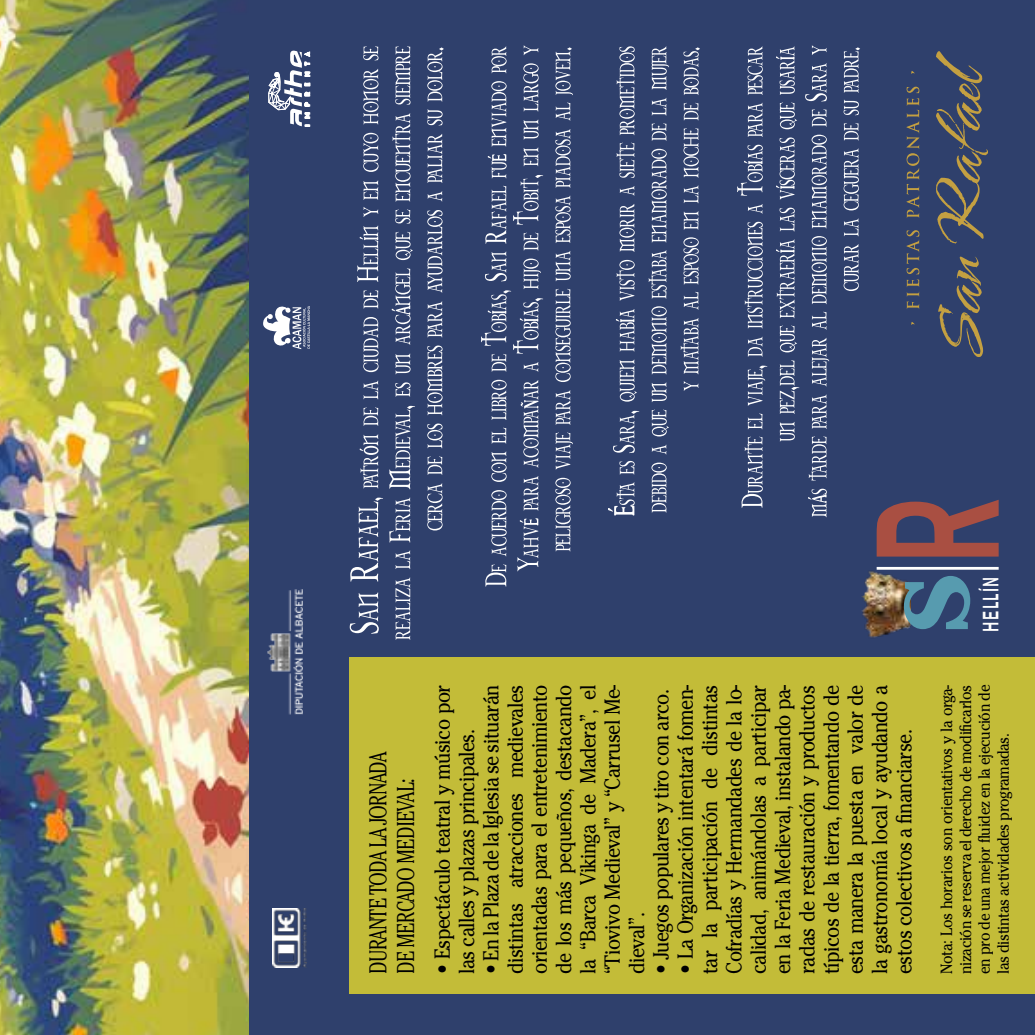
<style>
.page{position:relative;width:1035px;height:1035px;background:#fff}
.page>*{position:absolute;margin:0;border:0;box-sizing:border-box;transform-origin:0 0}
.t1{font:700 96.5px "Baskerville";color:#579baf;scale:1.16 1}
.t2{font:300 condensed 24.25px/27.5px "Cheltenham Std";letter-spacing:-.03em;color:#000;scale:.93 1}
.t3{font:500 22px "Akzidenz Grotesk BE";letter-spacing:.08em;color:#fff;scale:.65 1}
.t4{font:21.5px/24.2px "Cheltenham Std";letter-spacing:-.03em;color:#000;text-align:justify;scale:.89 1}
.t5{font:16.25px/19px "Cheltenham Std";letter-spacing:-.03em;color:#000;text-align:justify;scale:.91 1}
</style>
<div class="page">
<img style="left:0;top:0;width:1035px;height:1035px">
<div style="left:350px;top:658px;width:685px;height:336px;background:#c3bc38"></div>
<svg style="left:843px;top:47px;width:17px;height:244px;background:#5c698b"></svg>
<svg style="left:805px;top:45px;width:24px;height:472px;background:#4d5b81"></svg>
<svg style="left:776px;top:46px;width:23px;height:395px;background:#516084"></svg>
<svg style="left:737px;top:46px;width:30px;height:461px;background:#49587f"></svg>
<svg style="left:680px;top:47px;width:20px;height:344px;background:#546286"></svg>
<svg style="left:648px;top:46px;width:21px;height:466px;background:#556387"></svg>
<svg style="left:608px;top:46px;width:31px;height:469px;background:#49587e"></svg>
<svg style="left:555px;top:47px;width:18px;height:504px;background:#5a678a"></svg>
<svg style="left:481px;top:45px;width:62px;height:541px;background:#48577d"></svg>
<svg style="left:427px;top:47px;width:17px;height:483px;background:#5c6a8c"></svg>
<svg style="left:389px;top:46px;width:26px;height:594px;background:#4e5d82"></svg>
<svg style="left:350px;top:46px;width:33px;height:588px;background:#49587e"></svg>
<svg style="left:906px;top:71px;width:13px;height:254px;background:#4b5263"></svg>
<svg style="left:936px;top:51px;width:52px;height:306px;background:#4a5163"></svg>
<hr style="left:876px;top:567px;width:122px;height:3px;background:#fff">
<img style="left:861px;top:564px;width:49px;height:76px">
<svg style="left:876px;top:500px;width:122px;height:56px;background:#794952"></svg>
<h1 class="t1" style="left:870px;top:635px;width:56px;rotate:-90deg">S</h1>
<p class="t3" style="left:977px;top:631px;width:86px;rotate:-90deg">HELLÍN</p>
<p class="t2" style="left:364px;top:974px;width:241px;rotate:-90deg">DURANTE TODA LA JORNADA<br>DE MERCADO MEDIEVAL:</p>
<p class="t4" style="left:430px;top:974px;width:326px;rotate:-90deg">• Espectáculo teatral y músico por las calles y plazas principales.</p>
<p class="t4" style="left:479px;top:974px;width:326px;rotate:-90deg">• En la Plaza de la Iglesia se situarán distintas atracciones medievales orientadas para el entretenimiento de los más pequeños, destacando la “Barca Vikinga de Madera”, el “Tiovivo Medieval” y “Carrusel Me&shy;dieval”.</p>
<p class="t4" style="left:649px;top:974px;width:321px;rotate:-90deg">• Juegos populares y tiro con arco.</p>
<p class="t4" style="left:673px;top:974px;width:326px;rotate:-90deg">• La Organización intentará fomen&shy;tar la participación de distintas Cofradías y Hermandades de la lo&shy;calidad, animándolas a participar en la Feria Medieval, instalando pa&shy;radas de restauración y productos típicos de la tierra, fomentando de esta manera la puesta en valor de la gastronomía local y ayudando a estos colectivos a financiarse.</p>
<p class="t5" style="left:937px;top:974px;width:319px;rotate:-90deg">Nota: Los horarios son orientativos y la orga&shy;nización se reserva el derecho de modificarlos en pro de una mejor fluidez en la ejecución de las distintas actividades programadas.</p>
</div>
